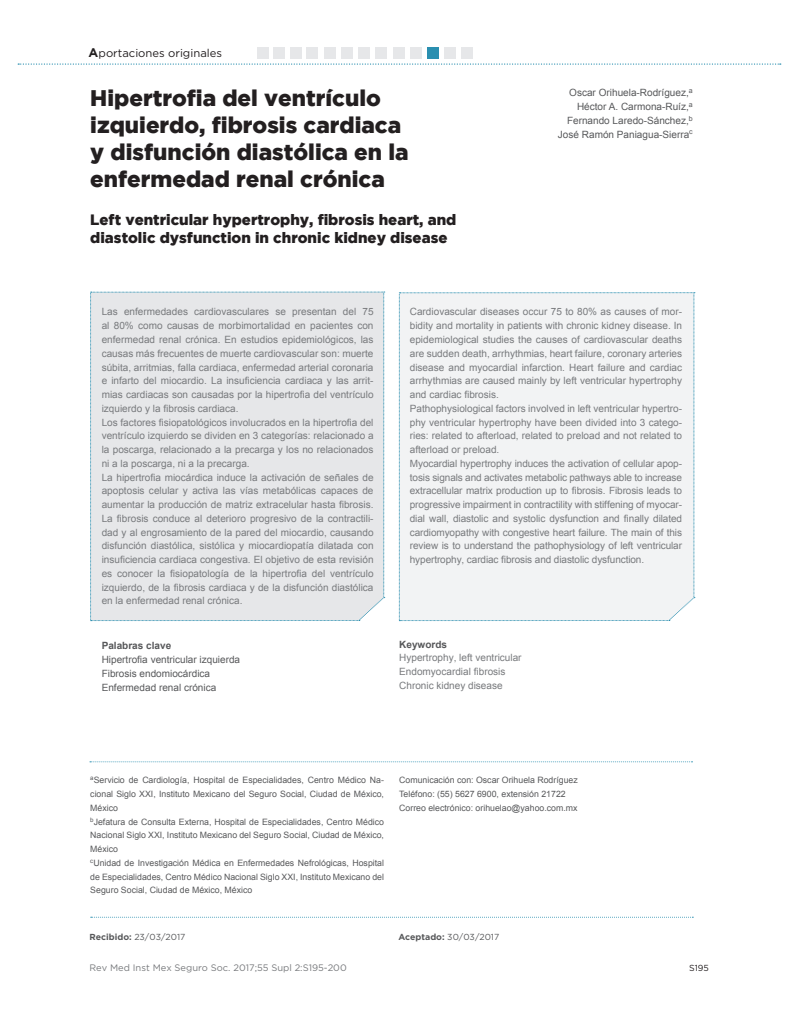
<style>
.page{position:relative;width:798px;height:1028px;background:#fff}
.page>*{position:absolute;margin:0;border:0;box-sizing:border-box;transform-origin:0 0}
.t1{font:900 22.5px/27px "Gotham";color:#231f20}
.t2{font:900 15px/18px "Gotham";color:#231f20}
.t3{font:11.25px "Gotham";color:#231f20}
.t4{font:10px/13.8px "Arial";color:#787a7d}
.t5{font:10px/13.8px "Arial";color:#57585a;text-align:right}
.t6{font:700 10px "Arial";color:#57585a}
.t7{font:9.38px "Gotham";color:#787a7d}
.t8{font:8.75px/13.8px "Arial";color:#57585a}
.t9{font:8.75px "Gotham";color:#57585a}
.t10{font:8.75px "Gotham";color:#231f20}
.s1{font-weight:700;font-size:12.5px}
.s2{font-weight:700}
</style>
<div class="page">
<svg style="left:18px;top:63px;width:762px;height:2px"></svg>
<div style="left:257px;top:48px;width:11px;height:11px;background:#e6e7e9"></div>
<div style="left:90px;top:292px;width:294px;height:329px;background:#e6e7e9"></div>
<div style="left:399px;top:292px;width:295px;height:329px;background:#f2f3f4"></div>
<div style="left:461px;top:48px;width:11px;height:11px;background:#e6e7e9"></div>
<div style="left:274px;top:48px;width:11px;height:11px;background:#e6e7e9"></div>
<div style="left:307px;top:48px;width:11px;height:11px;background:#e6e7e9"></div>
<div style="left:290px;top:48px;width:11px;height:11px;background:#e6e7e9"></div>
<div style="left:324px;top:48px;width:11px;height:11px;background:#e6e7e9"></div>
<div style="left:358px;top:48px;width:12px;height:11px;background:#e6e7e9"></div>
<div style="left:341px;top:48px;width:11px;height:11px;background:#e6e7e9"></div>
<div style="left:393px;top:48px;width:11px;height:11px;background:#e6e7e9"></div>
<div style="left:376px;top:48px;width:11px;height:11px;background:#e6e7e9"></div>
<div style="left:410px;top:48px;width:11px;height:11px;background:#e6e7e9"></div>
<div style="left:427px;top:48px;width:11px;height:11px;background:#2a8fb0"></div>
<div style="left:444px;top:48px;width:11px;height:11px;background:#e6e7e9"></div>
<svg style="left:90px;top:761px;width:602px;height:1px"></svg>
<svg style="left:91px;top:916px;width:602px;height:1px"></svg>
<p class="t3" style="left:89px;top:46px;width:135px"><span class="s1">A</span>portaciones originales</p>
<h1 class="t1" style="left:90px;top:84px;width:320px">Hipertrofia del ventrículo izquierdo, fibrosis cardiaca y disfunción diastólica en la enfermedad renal crónica</h1>
<p class="t5" style="left:557px;top:86px;width:136px">Oscar Orihuela-Rodríguez,<sup>a<br></sup>Héctor A. Carmona-Ruíz,<sup>a<br></sup>Fernando Laredo-Sánchez,<sup>b<br></sup>José Ramón Paniagua-Sierra<sup>c</sup></p>
<h2 class="t2" style="left:90px;top:210px;width:367px">Left ventricular hypertrophy, fibrosis heart, and diastolic dysfunction in chronic kidney disease</h2>
<p class="t4" style="left:102px;top:305px;width:273px">Las enfermedades cardiovasculares se presentan del 75 al 80% como causas de morbimortalidad en pacientes con enfermedad renal crónica. En estudios epidemiológicos, las causas más frecuentes de muerte cardiovascular son: muerte súbita, arritmias, falla cardiaca, enfermedad arterial coronaria e infarto del miocardio. La insuficiencia cardiaca y las arrit&shy;mias cardiacas son causadas por la hipertrofia del ventrículo izquierdo y la fibrosis cardiaca.<br>Los factores fisiopatológicos involucrados en la hipertrofia del ventrículo izquierdo se dividen en 3 categorías: relacionado a la poscarga, relacionado a la precarga y los no relacionados ni a la poscarga, ni a la precarga.<br>La hipertrofia miocárdica induce la activación de señales de apoptosis celular y activa las vías metabólicas capaces de aumentar la producción de matriz extracelular hasta fibrosis.<br>La fibrosis conduce al deterioro progresivo de la contractili&shy;dad y al engrosamiento de la pared del miocardio, causando disfunción diastólica, sistólica y miocardiopatía dilatada con insuficiencia cardiaca congestiva. El objetivo de esta revisión es conocer la fisiopatología de la hipertrofia del ventrículo izquierdo, de la fibrosis cardiaca y de la disfunción diastólica en la enfermedad renal crónica.</p>
<p class="t6" style="left:102px;top:639px;width:71px">Palabras clave</p>
<p class="t5" style="left:102px;top:653px;width:140px;text-align:left">Hipertrofia ventricular izquierda<br>Fibrosis endomiocárdica<br>Enfermedad renal crónica</p>
<p class="t4" style="left:409px;top:305px;width:274px">Cardiovascular diseases occur 75 to 80% as causes of mor&shy;bidity and mortality in patients with chronic kidney disease. In epidemiological studies the causes of cardiovascular deaths are sudden death, arrhythmias, heart failure, coronary arteries disease and myocardial infarction. Heart failure and cardiac arrhythmias are caused mainly by left ventricular hypertrophy and cardiac fibrosis.<br>Pathophysiological factors involved in left ventricular hypertro&shy;phy ventricular hypertrophy have been divided into 3 catego&shy;ries: related to afterload, related to preload and not related to afterload or preload.<br>Myocardial hypertrophy induces the activation of cellular apop&shy;tosis signals and activates metabolic pathways able to increase extracellular matrix production up to fibrosis. Fibrosis leads to progressive impairment in contractility with stiffening of myocar&shy;dial wall, diastolic and systolic dysfunction and finally dilated cardiomyopathy with congestive heart failure. The main of this review is to understand the pathophysiology of left ventricular hypertrophy, cardiac fibrosis and diastolic dysfunction.</p>
<p class="t6" style="left:399px;top:637px;width:49px">Keywords</p>
<p class="t4" style="left:399px;top:651px;width:124px">Hypertrophy, left ventricular<br>Endomyocardial fibrosis<br>Chronic kidney disease</p>
<p class="t8" style="left:90px;top:773px;width:295px"><sup>a</sup>Servicio de Cardiología, Hospital de Especialidades, Centro Médico Na&shy;cional Siglo XXI, Instituto Mexicano del Seguro Social, Ciudad de México, México<br><sup>b</sup>Jefatura de Consulta Externa, Hospital de Especialidades, Centro Médico Nacional Siglo XXI, Instituto Mexicano del Seguro Social, Ciudad de México, México<br><sup>c</sup>Unidad de Investigación Médica en Enfermedades Nefrológicas, Hospital de Especialidades, Centro Médico Nacional Siglo XXI, Instituto Mexicano del Seguro Social, Ciudad de México, México</p>
<p class="t8" style="left:399px;top:773px;width:180px">Comunicación con: Oscar Orihuela Rodríguez<br>Teléfono: (55) 5627 6900, extensión 21722<br>Correo electrónico: orihuelao@yahoo.com.mx</p>
<p class="t9" style="left:89px;top:931px;width:97px"><span class="s2">Recibido:</span> 23/03/2017</p>
<p class="t9" style="left:398px;top:931px;width:102px"><span class="s2">Aceptado:</span> 30/03/2017</p>
<p class="t7" style="left:89px;top:962px;width:258px">Rev Med Inst Mex Seguro Soc. 2017;55 Supl 2:S195-200</p>
<p class="t10" style="left:689px;top:962px;width:21px">S195</p>
</div>
